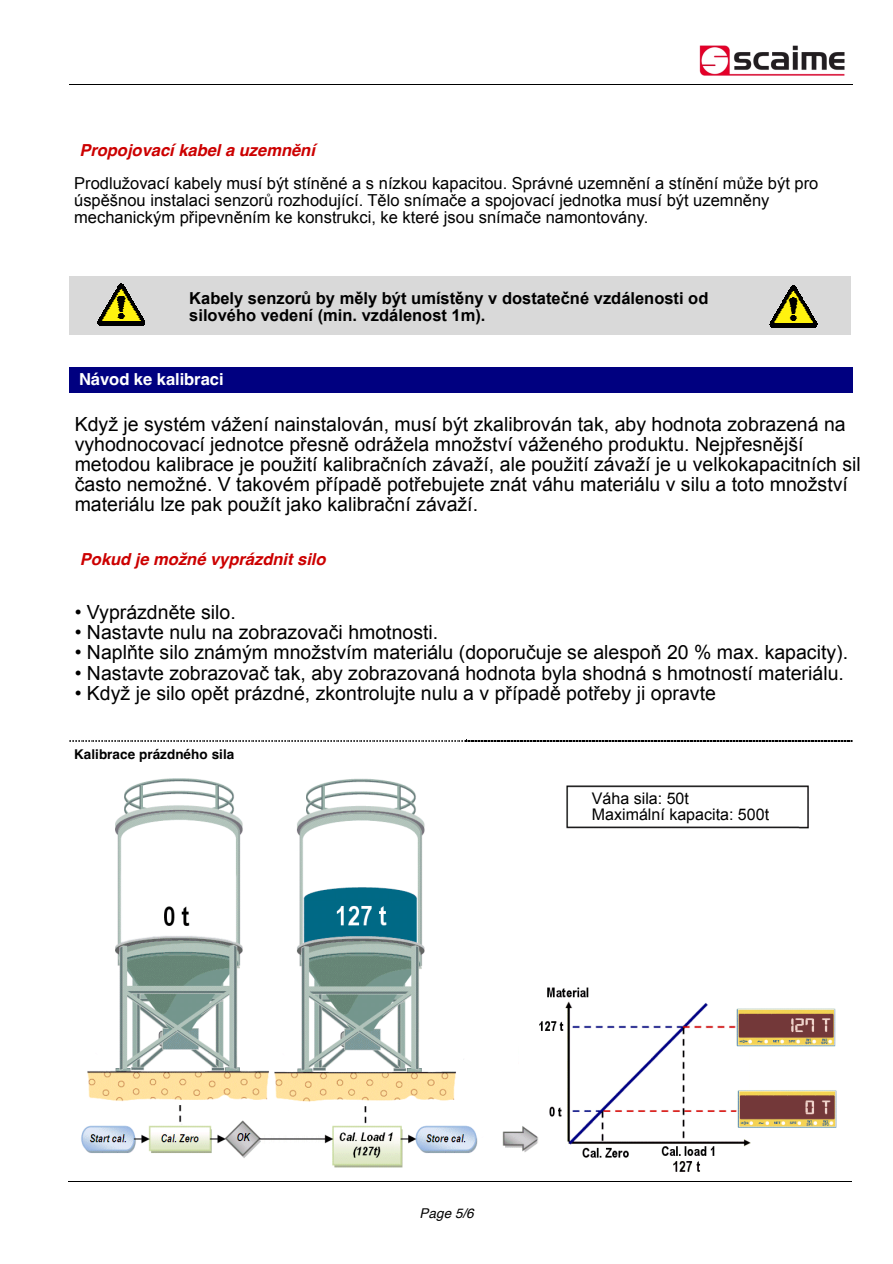
<style>
.page{position:relative;width:893px;height:1264px;background:#fff}
.page>*{position:absolute;margin:0;border:0;box-sizing:border-box;transform-origin:0 0}
.t1{font:19.5px/20.1px "Arial";color:#000}
.t2{font:16.5px/17.1px "Arial";color:#000}
.t3{font:700 16.5px/17.1px "Arial";color:#000}
.t4{font:italic 700 16.5px "Helvetica";color:#c00}
.t5{font:700 16.5px "Helvetica";letter-spacing:-.005em;color:#fff}
.t6{font:16.05px/16px "Arial";color:#000}
.t7{font:700 13.5px "Helvetica";letter-spacing:.005em;color:#000}
.t8{font:italic 13.5px "Helvetica";color:#000}
</style>
<div class="page">
<hr style="left:69px;top:84px;width:397px;height:1px;background:#000">
<hr style="left:467px;top:84px;width:385px;height:1px;background:#000">
<div style="left:69px;top:276px;width:397px;height:59px;background:#d9d9d9"></div>
<div style="left:466px;top:276px;width:384px;height:59px;background:#d9d9d9"></div>
<div style="left:75px;top:367px;width:772px;height:25px;background:#000080"></div>
<img style="left:81px;top:778px;width:756px;height:394px">
<div style="left:576px;top:794px;width:224px;height:28px;background:#fff"></div>
<svg style="left:69px;top:739px;width:783px;height:2px"></svg>
<hr style="left:68px;top:1181px;width:784px;height:1px;background:#000">
<img style="left:699px;top:45px;width:146px;height:31px">
<svg style="left:107px;top:284px;width:29px;height:23px"></svg>
<img style="left:98px;top:307px;width:47px;height:19px">
<img style="left:99px;top:325px;width:44px;height:1px">
<svg style="left:779px;top:286px;width:29px;height:22px"></svg>
<img style="left:770px;top:308px;width:47px;height:19px">
<img style="left:771px;top:327px;width:44px;height:1px">
<p class="t4" style="left:79px;top:143px;width:237px">Propojovací kabel a uzemnění</p>
<p class="t2" style="left:74px;top:176px;width:745px">Prodlužovací kabely musí být stíněné a s nízkou kapacitou. Správné uzemnění a stínění může být pro úspěšnou instalaci senzorů rozhodující. Tělo snímače a spojovací jednotka musí být uzemněny mechanickým připevněním ke konstrukci, ke které jsou snímače namontovány.</p>
<p class="t3" style="left:189px;top:291px;width:520px">Kabely senzorů by měly být umístěny v dostatečné vzdálenosti od silového vedení (min. vzdálenost 1m).</p>
<p class="t5" style="left:79px;top:373px;width:146px">Návod ke kalibraci</p>
<p class="t1" style="left:75px;top:416px;width:787px">Když je systém vážení nainstalován, musí být zkalibrován tak, aby hodnota zobrazená na vyhodnocovací jednotce přesně odrážela množství váženého produktu. Nejpřesnější metodou kalibrace je použití kalibračních závaží, ale použití závaží je u velkokapacitních sil často nemožné. V takovém případě potřebujete znát váhu materiálu v silu a toto množství materiálu lze pak použít jako kalibrační závaží.</p>
<p class="t4" style="left:80px;top:553px;width:247px">Pokud je možné vyprázdnit silo</p>
<p class="t1" style="left:75px;top:604px;width:163px">• Vyprázdněte silo.</p>
<p class="t1" style="left:75px;top:624px;width:365px">• Nastavte nulu na zobrazovači hmotnosti.</p>
<p class="t1" style="left:75px;top:644px;width:775px">• Naplňte silo známým množstvím materiálu (doporučuje se alespoň 20 % max. kapacity).</p>
<p class="t1" style="left:75px;top:664px;width:770px">• Nastavte zobrazovač tak, aby zobrazovaná hodnota byla shodná s hmotností materiálu.</p>
<p class="t1" style="left:75px;top:684px;width:642px">• Když je silo opět prázdné, zkontrolujte nulu a v případě potřeby ji opravte</p>
<p class="t7" style="left:74px;top:748px;width:162px">Kalibrace prázdného sila</p>
<p class="t6" style="left:592px;top:791px;width:179px">Váha sila: 50t<br>Maximální kapacita: 500t</p>
<p class="t8" style="left:419px;top:1207px;width:56px">Page 5/6</p>
</div>
